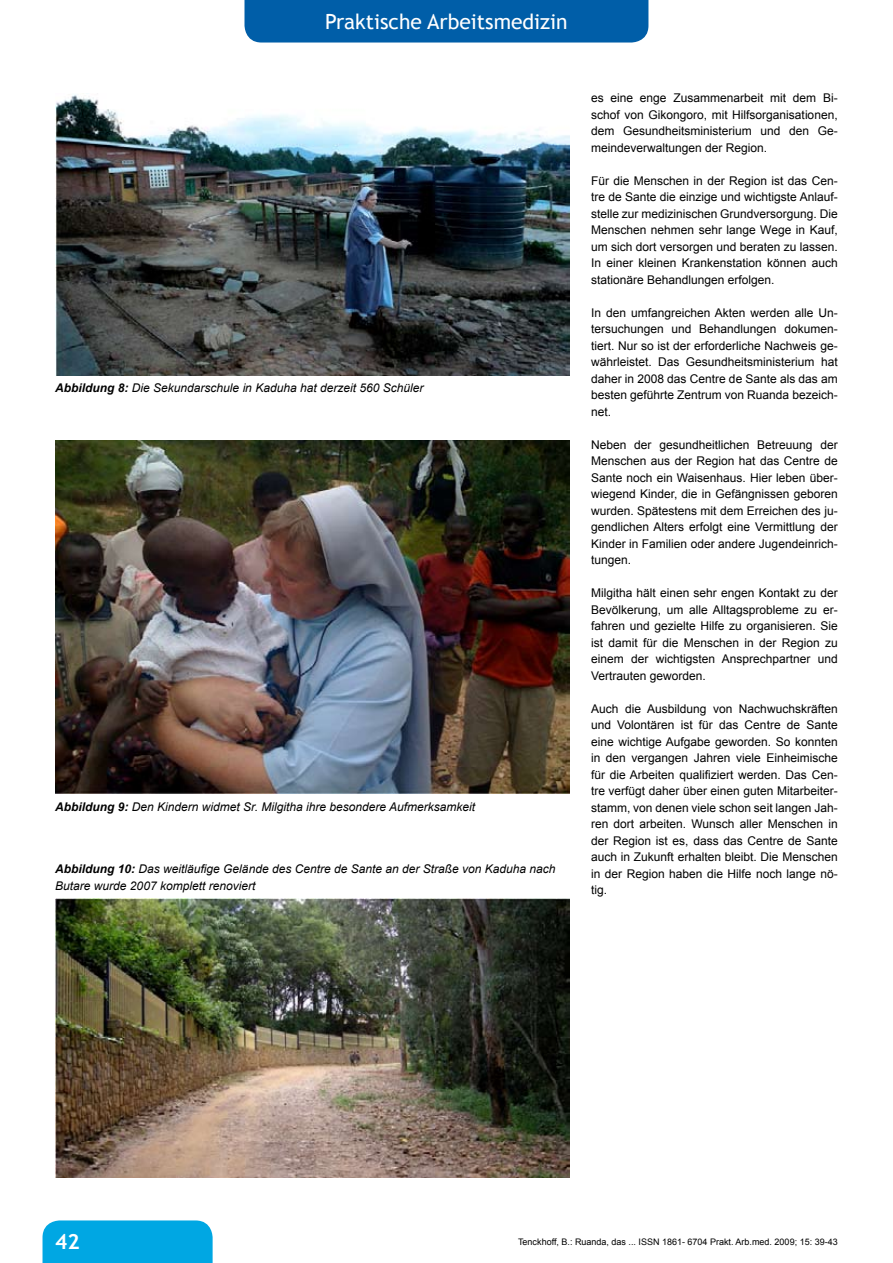
<style>
.page{position:relative;width:893px;height:1263px;background:#fff}
.page>*{position:absolute;margin:0;border:0;box-sizing:border-box;transform-origin:0 0}
.t1{font:21px "Trebuchet MS";color:#fff}
.t2{font:700 21px "Trebuchet MS";color:#fff}
.t3{font:12px/16.5px "Arial";color:#000;text-align:justify}
.t4{font:italic 12px/16.5px "Arial";color:#000}
.t5{font:9px "Arial";color:#000}
.s1{font-weight:700}
</style>
<div class="page">
<div style="left:244px;top:0;width:404px;height:43px;background:#005ea8"></div>
<div style="left:43px;top:1220px;width:170px;height:43px;background:#00a7e3"></div>
<img style="left:55px;top:94px;width:515px;height:281px">
<img style="left:55px;top:440px;width:515px;height:353px">
<img style="left:55px;top:898px;width:515px;height:280px">
<h1 class="t1" style="left:325px;top:9px;width:244px">Praktische Arbeitsmedizin</h1>
<p class="t4" style="left:55px;top:380px;width:370px"><span class="s1">Abbildung 8:</span> Die Sekundarschule in Kaduha hat derzeit 560 Schüler</p>
<p class="t4" style="left:55px;top:798px;width:421px"><span class="s1">Abbildung 9:</span> Den Kindern widmet Sr. Milgitha ihre besondere Aufmerksamkeit</p>
<p class="t4" style="left:55px;top:861px;width:502px"><span class="s1">Abbildung 10:</span> Das weitläufige Gelände des Centre de Sante an der Straße von Kaduha nach<br>Butare wurde 2007 komplett renoviert</p>
<p class="t3" style="left:591px;top:90px;width:248px">es eine enge Zusammenarbeit mit dem Bi&shy;schof von Gikongoro, mit Hilfsorganisationen, dem Gesundheitsministerium und den Ge&shy;meindeverwaltungen der Region.</p>
<p class="t3" style="left:591px;top:172px;width:248px">Für die Menschen in der Region ist das Cen&shy;tre de Sante die einzige und wichtigste Anlauf&shy;stelle zur medizinischen Grundversorgung. Die Menschen nehmen sehr lange Wege in Kauf, um sich dort versorgen und beraten zu lassen.<br>In einer kleinen Krankenstation können auch stationäre Behandlungen erfolgen.</p>
<p class="t3" style="left:591px;top:304px;width:248px">In den umfangreichen Akten werden alle Un&shy;tersuchungen und Behandlungen dokumen&shy;tiert. Nur so ist der erforderliche Nachweis ge&shy;währleistet. Das Gesundheitsministerium hat daher in 2008 das Centre de Sante als das am besten geführte Zentrum von Ruanda bezeich&shy;net.</p>
<p class="t3" style="left:591px;top:436px;width:248px">Neben der gesundheitlichen Betreuung der Menschen aus der Region hat das Centre de Sante noch ein Waisenhaus. Hier leben über&shy;wiegend Kinder, die in Gefängnissen geboren wurden. Spätestens mit dem Erreichen des ju&shy;gendlichen Alters erfolgt eine Vermittlung der Kinder in Familien oder andere Jugendeinrich&shy;tungen.</p>
<p class="t3" style="left:591px;top:585px;width:248px">Milgitha hält einen sehr engen Kontakt zu der Bevölkerung, um alle Alltagsprobleme zu er&shy;fahren und gezielte Hilfe zu organisieren. Sie ist damit für die Menschen in der Region zu einem der wichtigsten Ansprechpartner und Vertrauten geworden.</p>
<p class="t3" style="left:591px;top:700px;width:248px">Auch die Ausbildung von Nachwuchskräften und Volontären ist für das Centre de Sante eine wichtige Aufgabe geworden. So konnten in den vergangen Jahren viele Einheimische für die Arbeiten qualifiziert werden. Das Cen&shy;tre verfügt daher über einen guten Mitarbeiter&shy;stamm, von denen viele schon seit langen Jah&shy;ren dort arbeiten. Wunsch aller Menschen in der Region ist es, dass das Centre de Sante auch in Zukunft erhalten bleibt. Die Menschen in der Region haben die Hilfe noch lange nö&shy;tig.</p>
<h1 class="t2" style="left:55px;top:1229px;width:26px">42</h1>
<p class="t5" style="left:518px;top:1236px;width:321px">Tenckhoff, B.: Ruanda, das ... ISSN 1861- 6704 Prakt. Arb.med. 2009; 15: 39-43</p>
</div>
